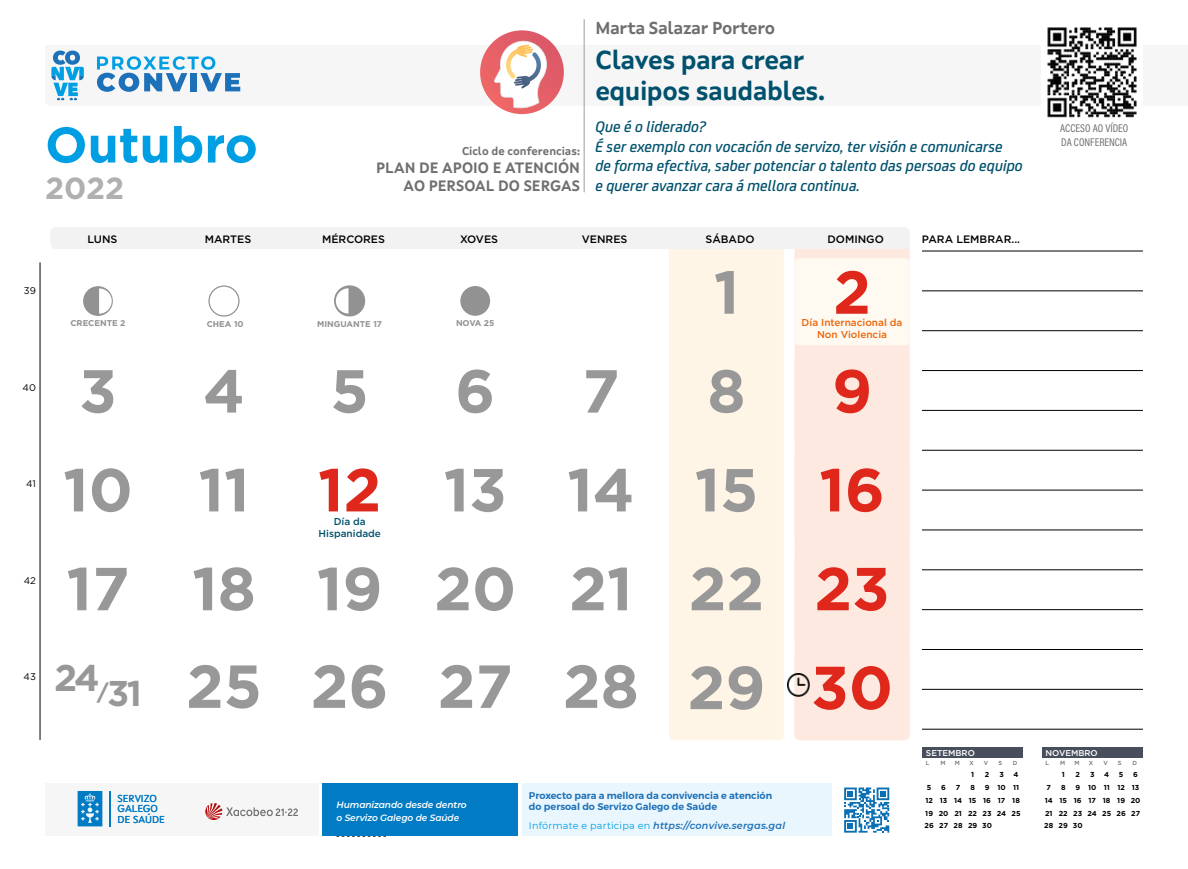
<style>
.page{position:relative;width:1188px;height:869px;background:#fff}
.page>*{position:absolute;margin:0;border:0;box-sizing:border-box;transform-origin:0 0}
.t1{font:700 60.5px/98.1px "Gotham";color:#999898}
.t2{font:700 60.5px "Gotham";color:#df271c}
.t3{font:700 50px "Gotham";color:#009fe3}
.t4{font:700 30.5px "Gotham";color:#b0b0b0}
.t5{font:700 25.88px/31.1px "Xunta Sans";letter-spacing:-.02em;color:#00516d}
.t6{font:700 17.25px "Xunta Sans";letter-spacing:-.02em;color:#706f6f}
.t7{font:italic 500 16.25px/19.5px "FS Joey";color:#00516d}
.t8{font:700 15px/18px "Xunta Sans";color:#706f6f;text-align:right}
.t9{font:11.25px/13.5px "Acumin Pro Cond";color:#706f6f}
.t10{font:700 11.25px "Xunta Sans";color:#706f6f}
.t11{font:500 10.75px "Gotham";color:#000}
.t12{font:10.25px/10.6px "Xunta Sans";color:#007bc4}
.t13{font:500 10px/12px "Gotham";color:#ec6408;text-align:center}
.t14{font:500 10px/12px "Gotham";color:#00516d;text-align:center}
.t15{font:600 9.62px/11.6px "Montserrat";color:#1d71b8}
.t16{font:italic 600 9.62px "Montserrat";letter-spacing:.02em;color:#1d71b8}
.t17{font:9.62px "Gotham";color:#000}
.t18{font:italic 600 9.12px/13px "Montserrat";letter-spacing:-.01em;color:#fff}
.t19{font:500 8.5px "Gotham";color:#fff}
.t20{font:700 8.38px "Gotham";color:#929292}
.t21{font:700 7.25px/12.8px "Gotham";color:#000}
.t22{font:500 5.88px "Gotham";color:#706f6f}
.s1{color:#df271c}
.s2{font-size:22px}
.s3{font-size:35.75px}
.s4{font-weight:400;font-style:normal;color:#009fe3}
</style>
<div class="page">
<svg style="left:336px;top:835px;width:50px;height:1px"></svg>
<div style="left:45px;top:783px;width:273px;height:52px;background:#f6f6f6"></div>
<div style="left:522px;top:783px;width:309px;height:52px;background:#eaf6fe"></div>
<svg style="left:844px;top:787px;width:45px;height:45px"></svg>
<div style="left:322px;top:783px;width:195px;height:52px;background:#007bc4"></div>
<svg style="left:205px;top:803px;width:93px;height:16px"></svg>
<svg style="left:78px;top:791px;width:24px;height:35px"></svg>
<hr style="left:109px;top:790px;width:1px;height:36px;background:#007bc4">
<hr style="left:583px;top:19px;width:1px;height:173px;background:#b0b0b0">
<img style="left:1047px;top:27px;width:90px;height:91px">
<div style="left:794px;top:227px;width:115px;height:513px;background:#fde9df;border-radius:5px"></div>
<div style="left:668px;top:227px;width:115px;height:513px;background:#fff5e6;border-radius:5px"></div>
<div style="left:50px;top:227px;width:859px;height:22px;background:#f2f2f2;border-radius:5px"></div>
<div style="left:794px;top:258px;width:115px;height:87px;background:#fffaf1;border-radius:5px"></div>
<div style="left:460px;top:286px;width:30px;height:29px;background:#929292;border-radius:50%"></div>
<div style="left:83px;top:286px;width:30px;height:30px;background:#929292;border-radius:50%"></div>
<svg style="left:99px;top:288px;width:13px;height:25px"></svg>
<div style="left:208px;top:285px;width:31px;height:31px;border:1px solid #929292;border-radius:50%"></div>
<div style="left:334px;top:286px;width:30px;height:30px;background:#929292;border-radius:50%"></div>
<div style="left:334px;top:285px;width:31px;height:31px;border:1px solid #929292;border-radius:50%"></div>
<svg style="left:336px;top:288px;width:12px;height:25px"></svg>
<hr style="left:40px;top:262px;width:1px;height:477px;background:#000">
<div style="left:922px;top:747px;width:100px;height:10px;background:#494e5d"></div>
<div style="left:1041px;top:747px;width:100px;height:10px;background:#494e5d"></div>
<img style="left:787px;top:673px;width:22px;height:23px">
<hr style="left:921px;top:410px;width:221px;height:1px;background:#000">
<hr style="left:921px;top:450px;width:221px;height:1px;background:#000">
<hr style="left:921px;top:489px;width:221px;height:1px;background:#000">
<hr style="left:921px;top:529px;width:221px;height:1px;background:#000">
<hr style="left:921px;top:569px;width:221px;height:1px;background:#000">
<hr style="left:921px;top:609px;width:221px;height:1px;background:#000">
<hr style="left:921px;top:649px;width:221px;height:1px;background:#000">
<hr style="left:921px;top:688px;width:221px;height:1px;background:#000">
<hr style="left:921px;top:728px;width:221px;height:1px;background:#000">
<hr style="left:921px;top:251px;width:221px;height:1px;background:#000">
<hr style="left:921px;top:290px;width:221px;height:1px;background:#000">
<hr style="left:921px;top:330px;width:221px;height:1px;background:#000">
<hr style="left:921px;top:370px;width:221px;height:1px;background:#000">
<svg style="left:51px;top:30px;width:1086px;height:84px"></svg>
<h2 class="t3" style="left:45px;top:112px;width:214px">Outubro</h2>
<h3 class="t4" style="left:45px;top:168px;width:80px">2022</h3>
<p class="t10" style="left:462px;top:144px;width:119px">Ciclo de conferencias:</p>
<p class="t8" style="left:376px;top:158px;width:205px">PLAN DE APOIO E ATENCIÓN<br>AO PERSOAL DO SERGAS</p>
<p class="t6" style="left:595px;top:17px;width:181px">Marta Salazar Portero</p>
<h3 class="t5" style="left:595px;top:44px;width:231px">Claves para crear equipos saudables.</h3>
<p class="t7" style="left:595px;top:116px;width:429px">Que é o liderado?<br>É ser exemplo con vocación de servizo, ter visión e comunicarse<br>de forma efectiva, saber potenciar o talento das persoas do equipo e querer avanzar cara á mellora continua.</p>
<p class="t17" style="left:24px;top:285px;width:14px">39</p>
<p class="t17" style="left:23px;top:381px;width:15px">40</p>
<p class="t11" style="left:87px;top:232px;width:31px">LUNS</p>
<p class="t11" style="left:205px;top:232px;width:48px">MARTES</p>
<p class="t11" style="left:322px;top:232px;width:65px">MÉRCORES</p>
<p class="t11" style="left:460px;top:232px;width:40px">XOVES</p>
<p class="t11" style="left:581px;top:232px;width:47px">VENRES</p>
<p class="t11" style="left:705px;top:232px;width:51px">SÁBADO</p>
<p class="t11" style="left:827px;top:232px;width:58px">DOMINGO</p>
<p class="t11" style="left:921px;top:232px;width:100px">PARA LEMBRAR...</p>
<p class="t20" style="left:70px;top:317px;width:57px">CRECENTE 2</p>
<p class="t20" style="left:207px;top:318px;width:38px">CHEA 10</p>
<p class="t20" style="left:317px;top:318px;width:66px">MINGUANTE 17</p>
<p class="t20" style="left:456px;top:317px;width:40px">NOVA 25</p>
<h1 class="t1" style="left:713px;top:243px;width:27px">1</h1>
<h1 class="t2" style="left:833px;top:252px;width:39px">2</h1>
<p class="t13" style="left:801px;top:316px;width:102px">Día Internacional da<br>Non Violencia</p>
<h1 class="t1" style="left:79px;top:341px;width:39px">3</h1>
<h1 class="t1" style="left:203px;top:341px;width:43px">4</h1>
<h1 class="t1" style="left:330px;top:341px;width:40px">5</h1>
<h1 class="t1" style="left:455px;top:341px;width:42px">6</h1>
<h1 class="t1" style="left:582px;top:341px;width:39px">7</h1>
<h1 class="t1" style="left:707px;top:341px;width:40px">8</h1>
<h1 class="t2" style="left:831px;top:351px;width:42px">9</h1>
<p class="t17" style="left:26px;top:477px;width:11px">41</p>
<p class="t17" style="left:24px;top:573px;width:14px">42</p>
<p class="t17" style="left:24px;top:670px;width:14px">43</p>
<h1 class="t1" style="left:54px;top:440px;width:840px">10 11 <span class="s1">12</span> 13 14 15 <span class="s1">16<br></span>17 18 19 20 21 22 <span class="s1">23<br></span><sup>24</sup><span class="s2">/</span><span class="s3">31</span> 25 26 27 28 29 <span class="s1">30</span></h1>
<p class="t14" style="left:318px;top:515px;width:64px">Día da<br>Hispanidade</p>
<p class="t12" style="left:117px;top:792px;width:49px">SERVIZO<br>GALEGO<br>DE SAÚDE</p>
<p class="t18" style="left:336px;top:797px;width:132px">Humanizando desde dentro o Servizo Galego de Saúde</p>
<p class="t15" style="left:529px;top:789px;width:245px">Proxecto para a mellora da convivencia e atención do persoal do Servizo Galego de Saúde</p>
<p class="t16" style="left:529px;top:818px;width:258px"><span class="s4">Infórmate e participa en</span> https://convive.sergas.gal</p>
<p class="t19" style="left:925px;top:746px;width:50px">SETEMBRO</p>
<p class="t22" style="left:925px;top:759px;width:5px">L</p>
<p class="t22" style="left:940px;top:759px;width:7px">M</p>
<p class="t22" style="left:954px;top:759px;width:7px">M</p>
<p class="t22" style="left:969px;top:759px;width:6px">X</p>
<p class="t22" style="left:983px;top:759px;width:6px">V</p>
<p class="t22" style="left:998px;top:759px;width:5px">S</p>
<p class="t22" style="left:1012px;top:759px;width:6px">D</p>
<p class="t21" style="left:970px;top:767px;width:5px">1</p>
<p class="t21" style="left:984px;top:767px;width:6px">2</p>
<p class="t21" style="left:999px;top:767px;width:6px">3</p>
<p class="t21" style="left:1013px;top:767px;width:6px">4</p>
<p class="t21" style="left:926px;top:780px;width:6px">5</p>
<p class="t21" style="left:941px;top:780px;width:6px">6</p>
<p class="t21" style="left:955px;top:780px;width:6px">7</p>
<p class="t21" style="left:970px;top:780px;width:6px">8</p>
<p class="t21" style="left:924px;top:780px;width:97px;text-indent:60px">9 10 11<br>12 13 14 15 16 17 18<br>19 20 21 22 23 24 25<br>26 27 28 29 30</p>
<p class="t9" style="left:1059px;top:121px;width:70px">ACCESO AO VÍDEO<br>DA CONFERENCIA</p>
<p class="t19" style="left:1045px;top:746px;width:54px">NOVEMBRO</p>
<p class="t22" style="left:1045px;top:759px;width:5px">L</p>
<p class="t22" style="left:1059px;top:759px;width:7px">M</p>
<p class="t22" style="left:1074px;top:759px;width:7px">M</p>
<p class="t22" style="left:1088px;top:759px;width:6px">X</p>
<p class="t22" style="left:1103px;top:759px;width:6px">V</p>
<p class="t22" style="left:1117px;top:759px;width:5px">S</p>
<p class="t22" style="left:1131px;top:759px;width:6px">D</p>
<p class="t21" style="left:1061px;top:767px;width:5px">1</p>
<p class="t21" style="left:1075px;top:767px;width:6px">2</p>
<p class="t21" style="left:1089px;top:767px;width:6px">3</p>
<p class="t21" style="left:1103px;top:767px;width:6px">4</p>
<p class="t21" style="left:1118px;top:767px;width:6px">5</p>
<p class="t21" style="left:1132px;top:767px;width:6px">6</p>
<p class="t21" style="left:1046px;top:780px;width:6px">7</p>
<p class="t21" style="left:1060px;top:780px;width:6px">8</p>
<p class="t21" style="left:1043px;top:780px;width:98px;text-indent:31px">9 10 11 12 13<br>14 15 16 17 18 19 20<br>21 22 23 24 25 26 27<br>28 29 30</p>
</div>
